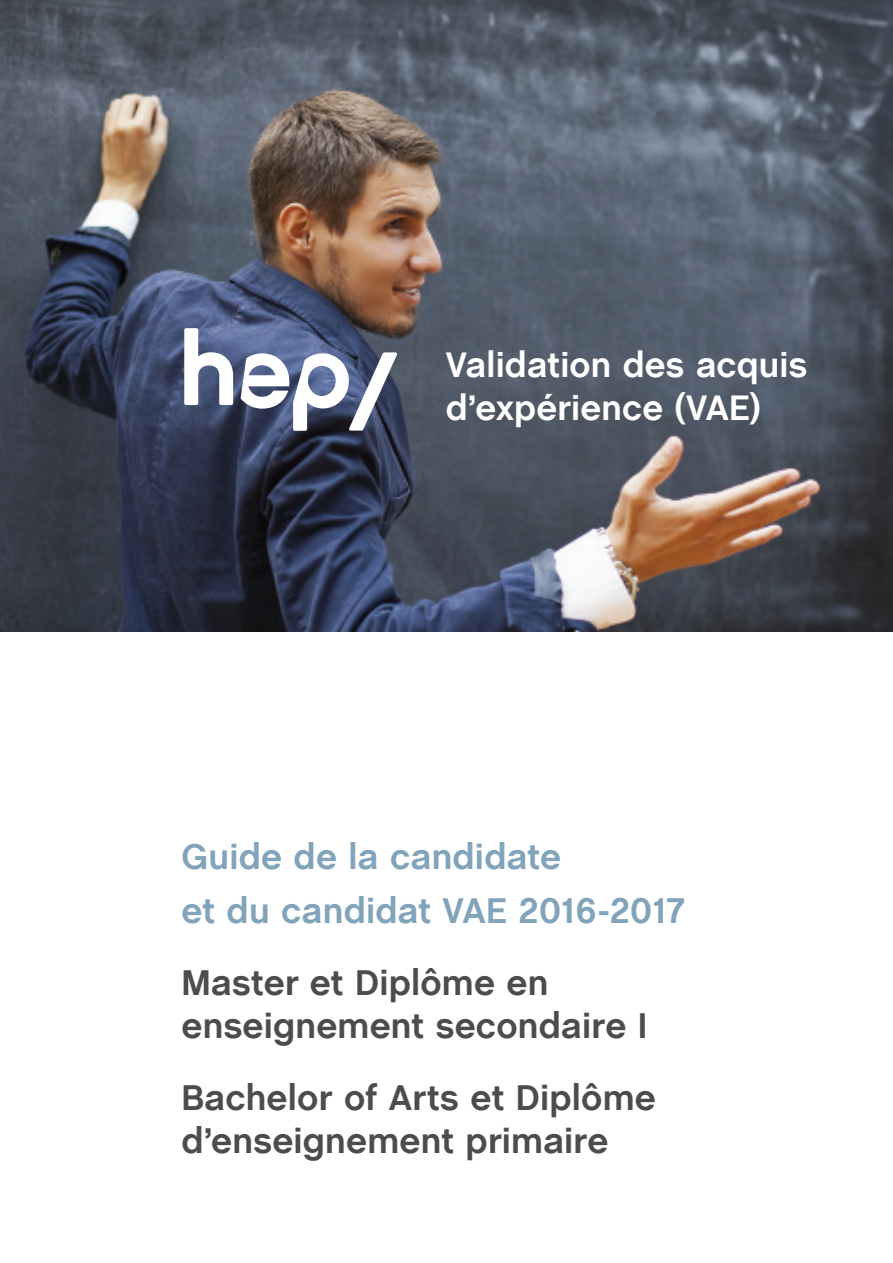
<style>
.page{position:relative;width:893px;height:1263px;background:#fff}
.page>*{position:absolute;margin:0;border:0;box-sizing:border-box;transform-origin:0 0}
.t1{font:700 36px "Chalet Book TT";letter-spacing:.005em;color:#4b4c4d}
.t2{font:700 36px "Chalet Book TT";letter-spacing:.005em;color:#81a4bb}
.t3{font:700 35.7px/43.2px "Chalet Book TT";letter-spacing:.005em;color:#fff}
</style>
<div class="page">
<img style="left:0;top:0;width:893px;height:631px">
<svg style="left:184px;top:328px;width:49px;height:77px"></svg>
<svg style="left:241px;top:351px;width:156px;height:80px"></svg>
<p class="t3" style="left:446px;top:343px;width:363px">Validation des acquis d’expérience (VAE)</p>
<p class="t2" style="left:181px;top:835px;width:381px">Guide de la candidate</p>
<p class="t2" style="left:181px;top:889px;width:505px">et du candidat VAE 2016-2017</p>
<p class="t1" style="left:181px;top:961px;width:369px">Master et Diplôme en</p>
<p class="t1" style="left:181px;top:1004px;width:468px">enseignement secondaire I</p>
<p class="t1" style="left:181px;top:1076px;width:476px">Bachelor of Arts et Diplôme</p>
<p class="t1" style="left:181px;top:1119px;width:429px">d’enseignement primaire</p>
</div>
